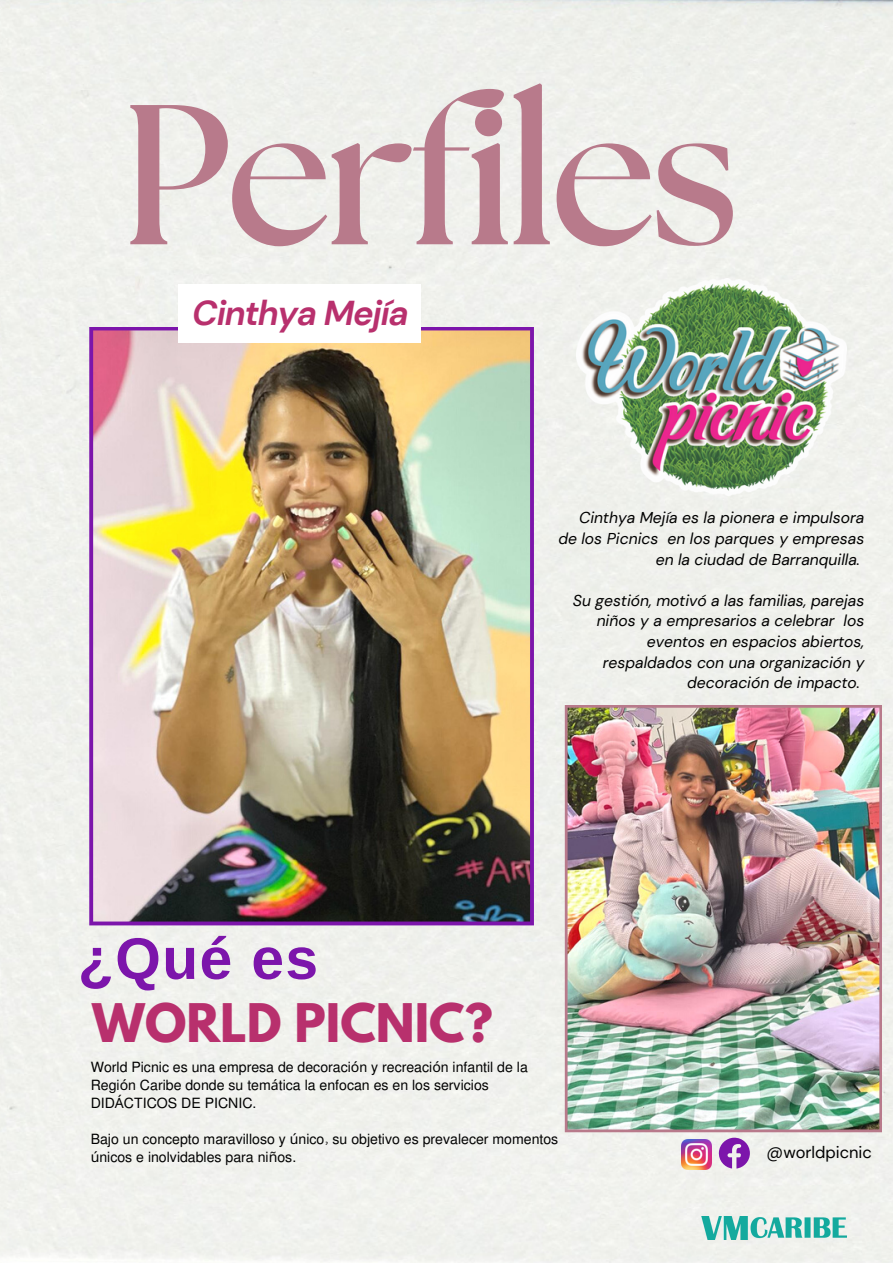
<style>
.page{position:relative;width:893px;height:1264px;background:#fff}
.page>*{position:absolute;margin:0;border:0;box-sizing:border-box;transform-origin:0 0}
.t1{font:700 198.75px "The Seasons";letter-spacing:-.03em;color:#b87a8b}
.t2{font:700 58.65px "Arimo";color:#7c15ab}
.t3{font:700 47.1px "League Spartan";color:#b8306d}
.t4{font:italic 700 34.5px "DM Sans";letter-spacing:-.03em;color:#b8306d}
.t5{font:16.5px "DM Sans";color:#000}
.t6{font:italic 15.75px/20.5px "DM Sans";color:#000;text-align:right}
.t7{font:14.1px/18px "Mukti";color:#000}
.s1{font-family:"Noto Sans"}
</style>
<div class="page">
<div style="left:0;top:0;width:892px;height:1262px;background:#f0f1ed"></div>
<img style="left:89px;top:326px;width:445px;height:599px">
<img style="left:564px;top:705px;width:318px;height:427px">
<img style="left:576px;top:279px;width:270px;height:216px">
<img style="left:682px;top:1139px;width:29px;height:29px">
<svg style="left:718px;top:1137px;width:31px;height:31px"></svg>
<div style="left:178px;top:284px;width:243px;height:59px;background:#fff"></div>
<img style="left:701px;top:1216px;width:145px;height:23px">
<p class="t1" style="left:121px;top:85px;width:620px">Perfiles</p>
<p class="t4" style="left:192px;top:291px;width:218px">Cinthya Mejía</p>
<p class="t6" style="left:558px;top:507px;width:307px">Cinthya Mejía es la pionera e impulsora de los Picnics en los parques y empresas en la ciudad de Barranquilla.</p>
<p class="t6" style="left:573px;top:590px;width:293px">Su gestión, motivó a las familias, parejas niños y a empresarios a celebrar los eventos en espacios abiertos, respaldados con una organización y decoración de impacto.</p>
<p class="t2" style="left:78px;top:925px;width:241px">¿Qué es</p>
<p class="t3" style="left:92px;top:999px;width:402px">WORLD PICNIC?</p>
<p class="t7" style="left:91px;top:1057px;width:438px">World Picnic es una empresa de decoraci<span class="s1">ó</span>n y recreaci<span class="s1">ó</span>n infantil de la<br>Regi<span class="s1">ó</span>n Caribe donde su tem<span class="s1">á</span>tica la enfocan es en los servicios<br>DID<span class="s1">Á</span>CTICOS DE PICNIC.</p>
<p class="t7" style="left:91px;top:1129px;width:469px">Bajo un concepto maravilloso y <span class="s1">ú</span>nico, su objetivo es prevalecer momentos <span class="s1">ú</span>nicos e inolvidables para ni<span class="s1">ñ</span>os.</p>
<p class="t5" style="left:766px;top:1141px;width:107px">@worldpicnic</p>
</div>
